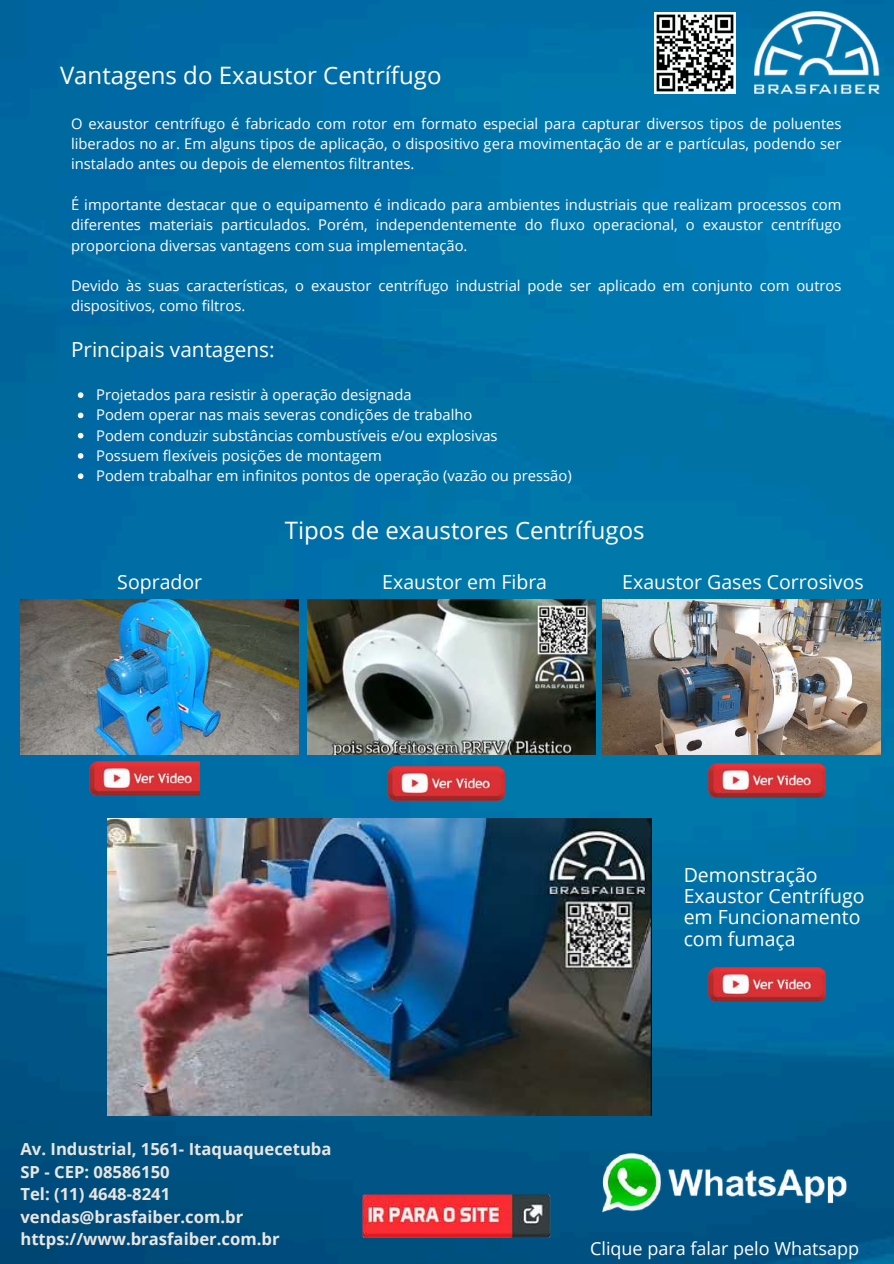
<style>
.page{position:relative;width:894px;height:1264px;background:#fff}
.page>*{position:absolute;margin:0;border:0;box-sizing:border-box;transform-origin:0 0}
.t1{font:24px "Open Sans";color:#fff}
.t2{font:20.7px "Open Sans";color:#fff}
.t3{font:19.5px/21.3px "Open Sans";color:#fff}
.t4{font:18px "Open Sans";color:#fff}
.t5{font:700 16.65px/22.5px "Open Sans";color:#e9e6e0}
.t6{font:14.7px/20.2px "Open Sans";color:#fff;text-align:justify}
</style>
<div class="page">
<img style="left:0;top:0;width:893px;height:1263px">
<img style="left:590px;top:1131px;width:275px;height:97px">
<img style="left:654px;top:13px;width:81px;height:81px">
<img style="left:754px;top:11px;width:125px;height:82px">
<img style="left:362px;top:1194px;width:188px;height:43px">
<img style="left:89px;top:761px;width:111px;height:34px">
<img style="left:387px;top:766px;width:117px;height:34px">
<img style="left:708px;top:967px;width:117px;height:34px">
<img style="left:708px;top:763px;width:117px;height:34px">
<img style="left:602px;top:600px;width:278px;height:154px">
<img style="left:20px;top:600px;width:278px;height:154px">
<img style="left:307px;top:600px;width:288px;height:154px">
<img style="left:108px;top:818px;width:543px;height:297px">
<svg style="left:78px;top:392px;width:5px;height:6px"></svg>
<svg style="left:78px;top:412px;width:5px;height:6px"></svg>
<svg style="left:78px;top:433px;width:5px;height:5px"></svg>
<svg style="left:78px;top:453px;width:5px;height:6px"></svg>
<svg style="left:78px;top:473px;width:5px;height:6px"></svg>
<h1 class="t1" style="left:60px;top:58px;width:383px">Vantagens do Exaustor Centrífugo</h1>
<p class="t6" style="left:71px;top:113px;width:771px">O exaustor centrífugo é fabricado com rotor em formato especial para capturar diversos tipos de poluentes liberados no ar. Em alguns tipos de aplicação, o dispositivo gera movimentação de ar e partículas, podendo ser instalado antes ou depois de elementos filtrantes.</p>
<p class="t6" style="left:71px;top:194px;width:771px">É importante destacar que o equipamento é indicado para ambientes industriais que realizam processos com diferentes materiais particulados. Porém, independentemente do fluxo operacional, o exaustor centrífugo proporciona diversas vantagens com sua implementação.</p>
<p class="t6" style="left:71px;top:275px;width:771px">Devido às suas características, o exaustor centrífugo industrial pode ser aplicado em conjunto com outros dispositivos, como filtros.</p>
<h2 class="t2" style="left:71px;top:335px;width:205px">Principais vantagens:</h2>
<p class="t6" style="left:96px;top:384px;width:477px;text-align:left">Projetados para resistir à operação designada<br>Podem operar nas mais severas condições de trabalho<br>Podem conduzir substâncias combustíveis e/ou explosivas<br>Possuem flexíveis posições de montagem<br>Podem trabalhar em infinitos pontos de operação (vazão ou pressão)</p>
<h1 class="t1" style="left:285px;top:513px;width:361px">Tipos de exaustores Centrífugos</h1>
<h3 class="t3" style="left:117px;top:570px;width:86px">Soprador</h3>
<h3 class="t3" style="left:382px;top:570px;width:166px">Exaustor em Fibra</h3>
<h3 class="t3" style="left:622px;top:570px;width:243px">Exaustor Gases Corrosivos</h3>
<p class="t5" style="left:20px;top:1137px;width:312px">Av. Industrial, 1561- Itaquaquecetuba<br>SP - CEP: 08586150<br>Tel: (11) 4648-8241 vendas@brasfaiber.com.br https://www.brasfaiber.com.br</p>
<h3 class="t3" style="left:683px;top:863px;width:182px">Demonstração<br>Exaustor Centrífugo em Funcionamento com fumaça</h3>
<p class="t4" style="left:590px;top:1236px;width:270px">Clique para falar pelo Whatsapp</p>
</div>
